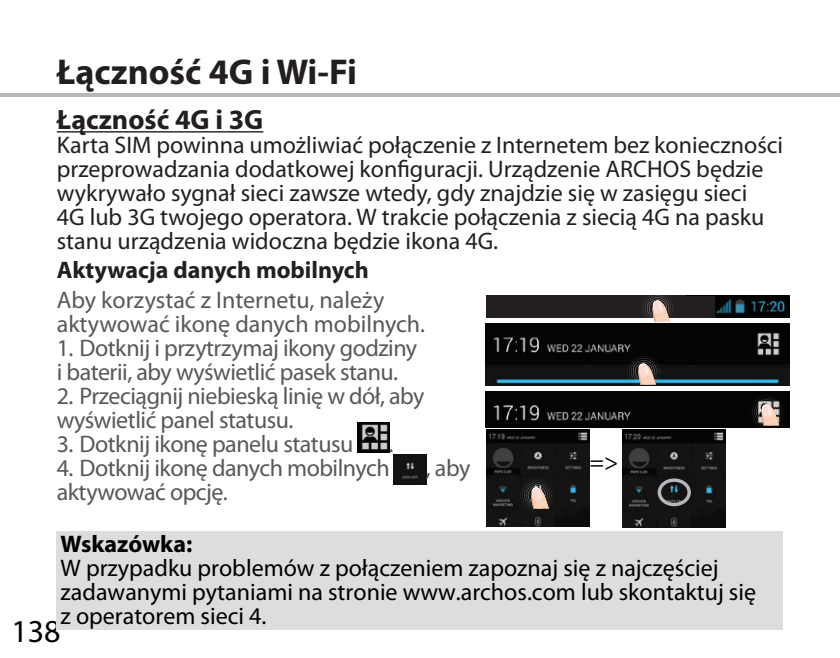
<style>
.page{position:relative;width:840px;height:658px;background:#fff}
.page>*{position:absolute;margin:0;border:0;box-sizing:border-box;transform-origin:0 0}
.t1{font:700 36px "Myriad Pro";color:#231f20}
.t2{font:32px "Myriad Pro";color:#000}
.t3{font:700 28px "Myriad Pro";color:#231f20}
.t4{font:24px/24px "Myriad Pro";color:#231f20}
.t5{font:24px/24px "Myriad Pro";letter-spacing:-.02em;color:#57585a}
.t6{font:24px/24px "Myriad Pro";color:#000}
.t7{font:24px/24px "Myriad Pro";color:#57585a}
.t8{font:700 24px "Myriad Pro";color:#231f20}
.t9{font:700 24px "Myriad Pro";color:#000}
</style>
<div class="page">
<img style="left:685px;top:295px;width:104px;height:23px">
<div style="left:486px;top:295px;width:199px;height:23px;background:#231f20"></div>
<img style="left:486px;top:429px;width:103px;height:98px">
<img style="left:622px;top:429px;width:103px;height:98px">
<hr style="left:0;top:93px;width:839px;height:4px;background:#b6b7bb">
<div style="left:657px;top:478px;width:33px;height:28px;border:3px solid #b6b7bb;border-radius:50%"></div>
<div style="left:57px;top:531px;width:725px;height:98px;background:#dcdddf"></div>
<img style="left:485px;top:323px;width:304px;height:62px">
<svg style="left:626px;top:354px;width:34px;height:32px"></svg>
<img style="left:485px;top:391px;width:304px;height:37px">
<svg style="left:750px;top:395px;width:33px;height:33px"></svg>
<svg style="left:641px;top:295px;width:33px;height:29px"></svg>
<svg style="left:520px;top:478px;width:33px;height:33px"></svg>
<img style="left:744px;top:323px;width:45px;height:37px">
<div style="left:678px;top:296px;width:36px;height:21px;background:#231f20"></div>
<hr style="left:57px;top:131px;width:206px;height:1px;background:#231f20">
<img style="left:357px;top:422px;width:32px;height:30px">
<img style="left:393px;top:454px;width:33px;height:30px">
<h1 class="t1" style="left:57px;top:48px;width:302px">Łączność 4G i Wi-Fi</h1>
<p class="t3" style="left:57px;top:101px;width:208px">Łączność 4G i 3G</p>
<p class="t4" style="left:57px;top:133px;width:727px">Karta SIM powinna umożliwiać połączenie z Internetem bez konieczności przeprowadzania dodatkowej konfiguracji. Urządzenie ARCHOS będzie wykrywało sygnał sieci zawsze wtedy, gdy znajdzie się w zasięgu sieci<br>4G lub 3G twojego operatora. W trakcie połączenia z siecią 4G na pasku stanu urządzenia widoczna będzie ikona 4G.</p>
<p class="t8" style="left:57px;top:254px;width:313px">Aktywacja danych mobilnych</p>
<p class="t7" style="left:57px;top:287px;width:370px">Aby korzystać z Internetu, należy aktywować ikonę danych mobilnych.</p>
<p class="t5" style="left:57px;top:335px;width:362px">1. Dotknij i przytrzymaj ikony godziny i baterii, aby wyświetlić pasek stanu.</p>
<p class="t5" style="left:57px;top:383px;width:369px">2. Przeciągnij niebieską linię w dół, aby wyświetlić panel statusu.</p>
<p class="t5" style="left:57px;top:431px;width:298px">3. Dotknij ikonę panelu statusu</p>
<p class="t5" style="left:388px;top:431px;width:6px">.</p>
<p class="t6" style="left:589px;top:449px;width:30px">=&gt;</p>
<p class="t5" style="left:57px;top:455px;width:334px">4. Dotknij ikonę danych mobilnych</p>
<p class="t5" style="left:425px;top:455px;width:46px">, aby</p>
<p class="t5" style="left:57px;top:479px;width:172px">aktywować opcję.</p>
<p class="t9" style="left:61px;top:527px;width:133px">Wskazówka:</p>
<p class="t6" style="left:61px;top:555px;width:696px">W przypadku problemów z połączeniem zapoznaj się z najczęściej zadawanymi pytaniami na stronie www.archos.com lub skontaktuj się z operatorem sieci 4.</p>
<h2 class="t2" style="left:11px;top:611px;width:51px">138</h2>
</div>
